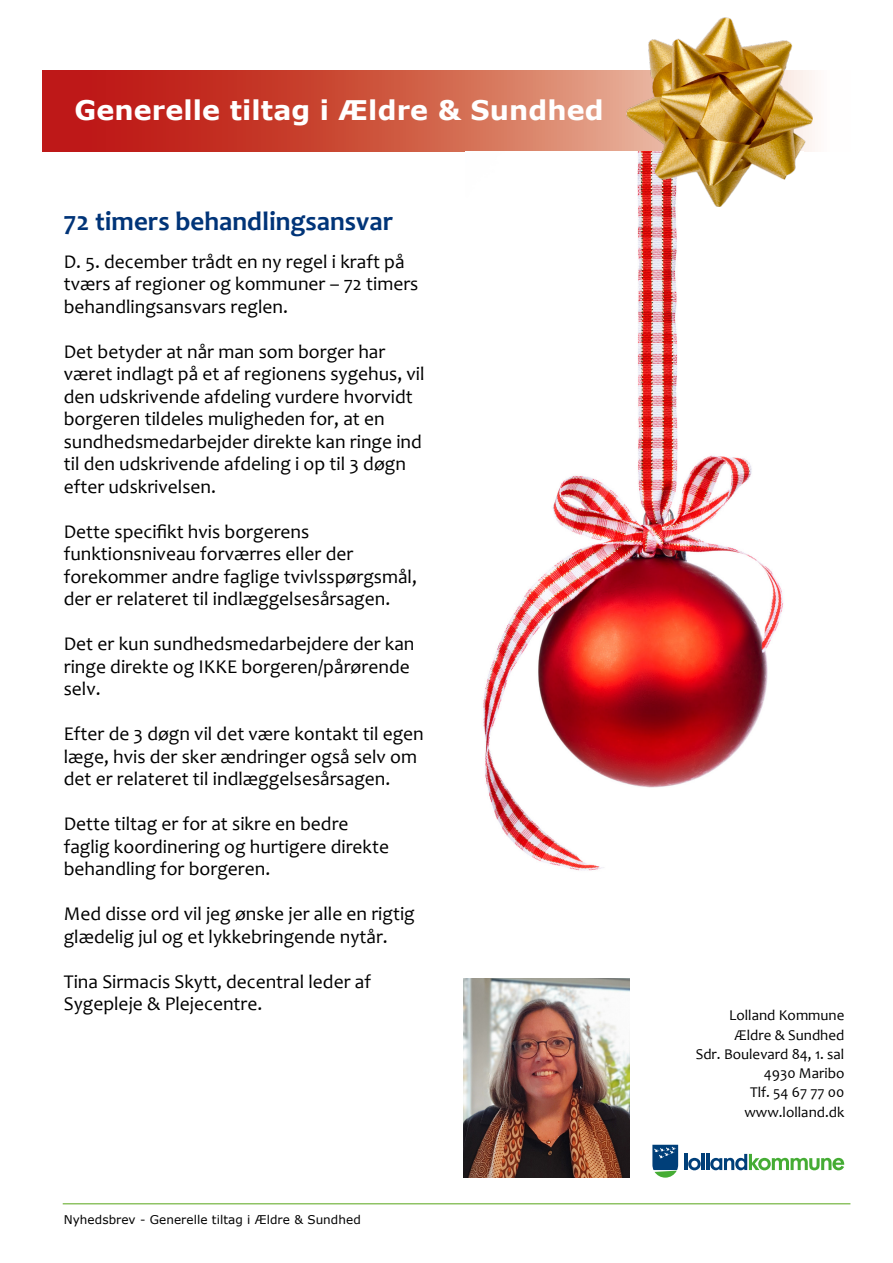
<style>
.page{position:relative;width:893px;height:1263px;background:#fff}
.page>*{position:absolute;margin:0;border:0;box-sizing:border-box;transform-origin:0 0}
.t1{font:700 27px "Verdana";letter-spacing:.005em;color:#fff}
.L_RUBRIK_BRØDTEKST_16_17_Candara{font:700 27px "Candara";color:#003478}
.L_BRØDTEKST{font:19.5px/22.5px "Candara";color:#000}
.L_BRØDTEKST-2{font:15px "Candara";color:#000}
.t2{font:12px "Verdana";letter-spacing:.005em;color:#000}
</style>
<div class="page">
<hr style="left:63px;top:1203px;width:787px;height:1px;background:#58a618">
<svg style="left:43px;top:70px;width:772px;height:81px;background:#cc503f"></svg>
<img style="left:483px;top:207px;width:301px;height:664px">
<img style="left:626px;top:17px;width:187px;height:190px">
<hr style="left:684px;top:1154px;width:3px;height:16px;background:#003f79">
<svg style="left:688px;top:1158px;width:13px;height:12px"></svg>
<hr style="left:702px;top:1154px;width:3px;height:16px;background:#003f79">
<hr style="left:706px;top:1154px;width:3px;height:16px;background:#003f79">
<svg style="left:710px;top:1154px;width:134px;height:16px"></svg>
<svg style="left:652px;top:1145px;width:26px;height:32px"></svg>
<img style="left:463px;top:978px;width:166px;height:200px">
<h1 class="t1" style="left:74px;top:91px;width:531px">Generelle tiltag i Ældre &amp; Sundhed</h1>
<h3 class="L_RUBRIK_BRØDTEKST_16_17_Candara" style="left:64px;top:204px;width:331px">72 timers behandlingsansvar</h3>
<p class="L_BRØDTEKST" style="left:64px;top:250px;width:356px">D. 5. december trådt en ny regel i kraft på tværs af regioner og kommuner – 72 timers behandlingsansvars reglen.</p>
<p class="L_BRØDTEKST" style="left:64px;top:340px;width:362px">Det betyder at når man som borger har været indlagt på et af regionens sygehus, vil den udskrivende afdeling vurdere hvorvidt borgeren tildeles muligheden for, at en sundhedsmedarbejder direkte kan ringe ind til den udskrivende afdeling i op til 3 døgn efter udskrivelsen.</p>
<p class="L_BRØDTEKST" style="left:64px;top:520px;width:355px">Dette specifikt hvis borgerens funktionsniveau forværres eller der forekommer andre faglige tvivlsspørgsmål, der er relateret til indlæggelsesårsagen.</p>
<p class="L_BRØDTEKST" style="left:64px;top:632px;width:352px">Det er kun sundhedsmedarbejdere der kan ringe direkte og IKKE borgeren/pårørende selv.</p>
<p class="L_BRØDTEKST" style="left:64px;top:722px;width:362px">Efter de 3 døgn vil det være kontakt til egen læge, hvis der sker ændringer også selv om det er relateret til indlæggelsesårsagen.</p>
<p class="L_BRØDTEKST" style="left:64px;top:812px;width:327px">Dette tiltag er for at sikre en bedre faglig koordinering og hurtigere direkte behandling for borgeren.</p>
<p class="L_BRØDTEKST" style="left:64px;top:902px;width:353px">Med disse ord vil jeg ønske jer alle en rigtig glædelig jul og et lykkebringende nytår.</p>
<p class="L_BRØDTEKST" style="left:64px;top:970px;width:309px">Tina Sirmacis Skytt, decentral leder af<br>Sygepleje &amp; Plejecentre.</p>
<p class="t2" style="left:64px;top:1211px;width:299px">Nyhedsbrev - Generelle tiltag i Ældre &amp; Sundhed</p>
<p class="L_BRØDTEKST-2" style="left:729px;top:1006px;width:117px">Lolland Kommune</p>
<p class="L_BRØDTEKST-2" style="left:735px;top:1025px;width:111px">Ældre &amp; Sundhed</p>
<p class="L_BRØDTEKST-2" style="left:696px;top:1044px;width:150px">Sdr. Boulevard 84, 1. sal</p>
<p class="L_BRØDTEKST-2" style="left:764px;top:1064px;width:82px">4930 Maribo</p>
<p class="L_BRØDTEKST-2" style="left:750px;top:1083px;width:96px">Tlf. 54 67 77 00</p>
<p class="L_BRØDTEKST-2" style="left:744px;top:1102px;width:102px">www.lolland.dk</p>
</div>
